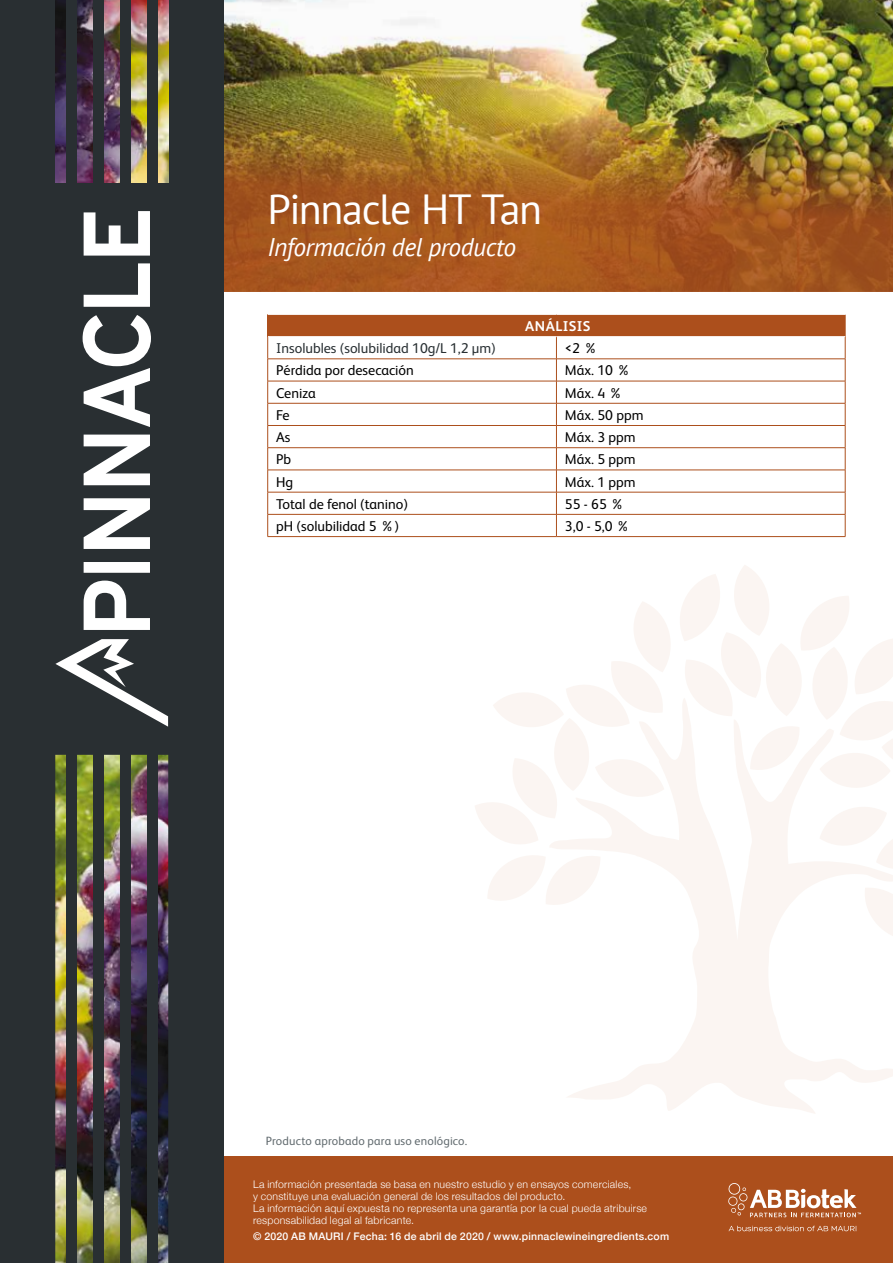
<style>
.page{position:relative;width:893px;height:1263px;background:#fff}
.page>*{position:absolute;margin:0;border:0;box-sizing:border-box;transform-origin:0 0}
.t1{font:42px "PT Sans";letter-spacing:-.03em;color:#fff}
.t2{font:italic 25.5px "PT Sans";letter-spacing:-.02em;color:#fff}
.t3{font:14.25px "FS Albert";color:#000}
.t4{font:14.25px "FS Albert";color:#282f32}
.t5{font:700 14.25px "FS Albert";letter-spacing:.035em;color:#fff}
.t6{font:12px "FS Albert";letter-spacing:.015em;color:#626b6f}
.t7{font:300 10.5px/12px "Helvetica Neue";letter-spacing:.02em;color:#fff}
.t8{font:500 10.5px "Helvetica Neue";letter-spacing:.02em;color:#fff}
</style>
<div class="page">
<div style="left:0;top:1157px;width:893px;height:106px;background:#ac4f1c"></div>
<svg style="left:728px;top:1225px;width:128px;height:6px"></svg>
<svg style="left:728px;top:1183px;width:133px;height:34px"></svg>
<svg style="left:550px;top:759px;width:343px;height:354px"></svg>
<svg style="left:488px;top:854px;width:112px;height:52px"></svg>
<svg style="left:475px;top:602px;width:197px;height:244px"></svg>
<svg style="left:863px;top:886px;width:30px;height:56px"></svg>
<svg style="left:819px;top:805px;width:74px;height:66px"></svg>
<svg style="left:678px;top:565px;width:215px;height:224px"></svg>
<img style="left:223px;top:0;width:670px;height:292px">
<div style="left:0;top:0;width:223px;height:1263px;background:#292f32"></div>
<img style="left:55px;top:0;width:113px;height:183px">
<div style="left:66px;top:0;width:11px;height:189px;background:#292f32"></div>
<div style="left:93px;top:0;width:11px;height:189px;background:#292f32"></div>
<div style="left:120px;top:0;width:11px;height:189px;background:#292f32"></div>
<div style="left:147px;top:0;width:11px;height:189px;background:#292f32"></div>
<img style="left:55px;top:755px;width:113px;height:508px">
<div style="left:147px;top:746px;width:11px;height:517px;background:#292f32"></div>
<div style="left:120px;top:746px;width:11px;height:517px;background:#292f32"></div>
<div style="left:93px;top:746px;width:11px;height:517px;background:#292f32"></div>
<div style="left:66px;top:746px;width:11px;height:517px;background:#292f32"></div>
<svg style="left:55px;top:211px;width:113px;height:516px"></svg>
<div style="left:268px;top:314px;width:577px;height:23px;background:#ac4f1c"></div>
<hr style="left:268px;top:359px;width:288px;height:1px;background:#ac4f1c">
<hr style="left:556px;top:359px;width:289px;height:1px;background:#ac4f1c">
<hr style="left:268px;top:381px;width:288px;height:1px;background:#ac4f1c">
<hr style="left:556px;top:381px;width:289px;height:1px;background:#ac4f1c">
<hr style="left:268px;top:403px;width:288px;height:1px;background:#ac4f1c">
<hr style="left:556px;top:403px;width:289px;height:1px;background:#ac4f1c">
<hr style="left:268px;top:425px;width:288px;height:1px;background:#ac4f1c">
<hr style="left:556px;top:425px;width:289px;height:1px;background:#ac4f1c">
<hr style="left:268px;top:447px;width:288px;height:1px;background:#ac4f1c">
<hr style="left:556px;top:447px;width:289px;height:1px;background:#ac4f1c">
<hr style="left:268px;top:470px;width:288px;height:1px;background:#ac4f1c">
<hr style="left:556px;top:470px;width:289px;height:1px;background:#ac4f1c">
<hr style="left:268px;top:492px;width:288px;height:1px;background:#ac4f1c">
<hr style="left:268px;top:314px;width:288px;height:1px;background:#fff">
<hr style="left:556px;top:314px;width:289px;height:1px;background:#fff">
<hr style="left:268px;top:336px;width:288px;height:1px;background:#fff">
<hr style="left:556px;top:336px;width:289px;height:1px;background:#fff">
<hr style="left:556px;top:492px;width:289px;height:1px;background:#ac4f1c">
<svg style="left:556px;top:337px;width:1px;height:199px"></svg>
<hr style="left:268px;top:514px;width:288px;height:1px;background:#ac4f1c">
<svg style="left:267px;top:315px;width:1px;height:221px"></svg>
<hr style="left:556px;top:514px;width:289px;height:1px;background:#ac4f1c">
<svg style="left:845px;top:315px;width:1px;height:221px"></svg>
<hr style="left:268px;top:536px;width:288px;height:1px;background:#ac4f1c">
<hr style="left:556px;top:536px;width:289px;height:1px;background:#ac4f1c">
<h1 class="t1" style="left:268px;top:182px;width:276px">Pinnacle HT Tan</h1>
<h2 class="t2" style="left:268px;top:230px;width:250px">Información del producto</h2>
<h3 class="t5" style="left:525px;top:316px;width:67px">ANÁLISIS</h3>
<h3 class="t4" style="left:276px;top:339px;width:221px">Insolubles (solubilidad 10g/L 1,2 µm)</h3>
<h3 class="t3" style="left:565px;top:339px;width:34px">&lt;2 %</h3>
<h3 class="t3" style="left:276px;top:361px;width:139px">Pérdida por desecación</h3>
<h3 class="t3" style="left:565px;top:361px;width:67px">Máx. 10 %</h3>
<h3 class="t3" style="left:276px;top:383px;width:41px">Ceniza</h3>
<h3 class="t3" style="left:565px;top:383px;width:59px">Máx. 4 %</h3>
<h3 class="t3" style="left:276px;top:405px;width:15px">Fe</h3>
<h3 class="t3" style="left:565px;top:405px;width:80px">Máx. 50 ppm</h3>
<h3 class="t3" style="left:276px;top:428px;width:16px">As</h3>
<h3 class="t3" style="left:565px;top:428px;width:72px">Máx. 3 ppm</h3>
<h3 class="t3" style="left:276px;top:450px;width:17px">Pb</h3>
<h3 class="t3" style="left:565px;top:450px;width:72px">Máx. 5 ppm</h3>
<h3 class="t3" style="left:276px;top:472px;width:19px">Hg</h3>
<h3 class="t3" style="left:565px;top:472px;width:72px">Máx. 1 ppm</h3>
<h3 class="t3" style="left:276px;top:494px;width:133px">Total de fenol (tanino)</h3>
<h3 class="t3" style="left:565px;top:494px;width:61px">55 - 65 %</h3>
<h3 class="t3" style="left:276px;top:517px;width:124px">pH (solubilidad 5 %)</h3>
<h3 class="t3" style="left:565px;top:517px;width:67px">3,0 - 5,0 %</h3>
<p class="t6" style="left:266px;top:1132px;width:203px">Producto aprobado para uso enológico.</p>
<p class="t7" style="left:253px;top:1177px;width:396px">La información presentada se basa en nuestro estudio y en ensayos comerciales,<br>y constituye una evaluación general de los resultados del producto.<br>La información aquí expuesta no representa una garantía por la cual pueda atribuirse responsabilidad legal al fabricante.</p>
<p class="t8" style="left:253px;top:1228px;width:418px">© 2020 AB MAURI / Fecha: 16 de abril de 2020 / www.pinnaclewineingredients.com</p>
</div>
